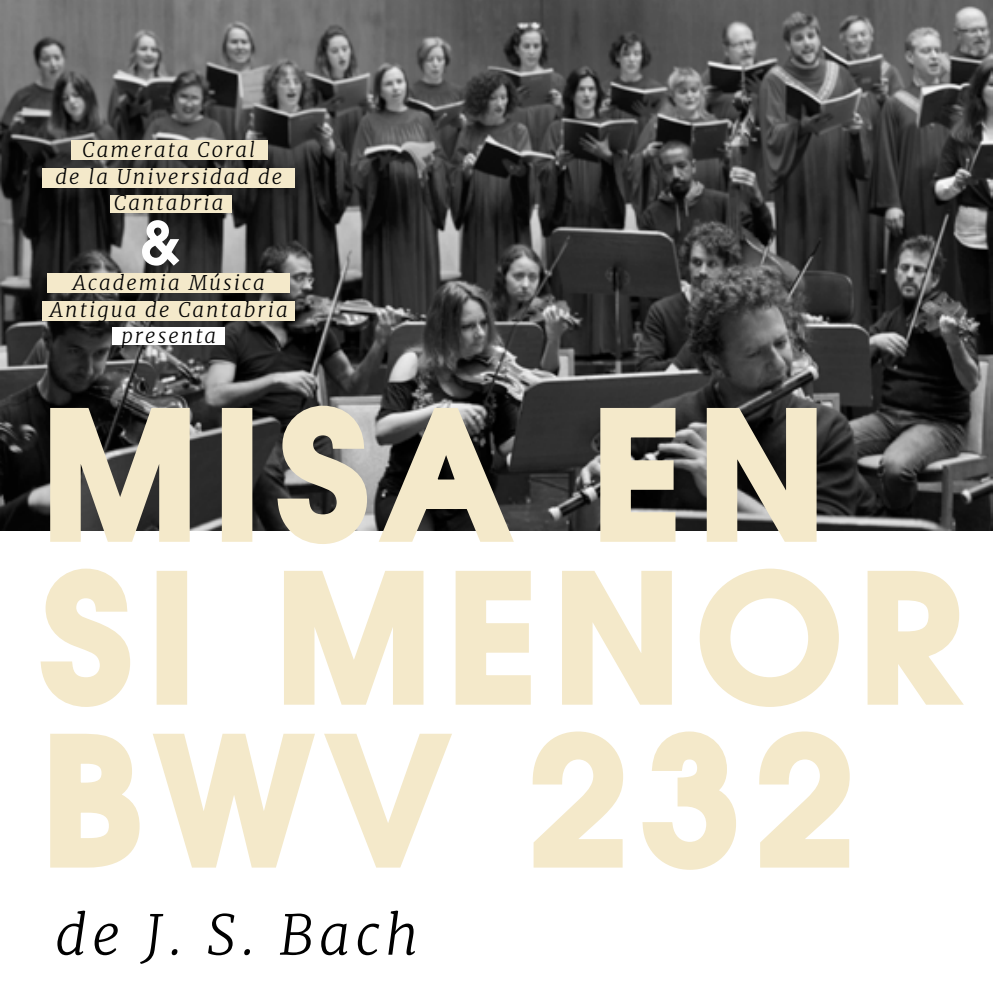
<style>
.page{position:relative;width:993px;height:993px;background:#fff}
.page>*{position:absolute;margin:0;border:0;box-sizing:border-box;transform-origin:0 0}
.t1{font:700 171.5px/162.8px "Te X Gyre Adventor";letter-spacing:.1em;color:#f4e9ca}
.t2{font:italic 300 54.77px "Merriweather";letter-spacing:.1em;color:#000}
.t3{font:italic 300 20.3px/26.2px "Merriweather";letter-spacing:.1em;color:#000;text-align:center}
</style>
<div class="page">
<img style="left:0;top:0;width:992px;height:530px">
<svg style="left:47px;top:401px;width:146px;height:141px;background:#7e7a70"></svg>
<div style="left:222px;top:408px;width:30px;height:133px;border:7px solid #f4e9ca"></div>
<svg style="left:273px;top:402px;width:244px;height:142px;background:#76746d"></svg>
<svg style="left:596px;top:404px;width:82px;height:138px;background:#7c786d"></svg>
<svg style="left:703px;top:404px;width:116px;height:138px;background:#827e73"></svg>
<svg style="left:40px;top:568px;width:90px;height:139px"></svg>
<div style="left:156px;top:570px;width:31px;height:134px;border:7px solid #f4e9ca"></div>
<svg style="left:284px;top:571px;width:140px;height:134px"></svg>
<svg style="left:455px;top:571px;width:76px;height:134px"></svg>
<svg style="left:562px;top:571px;width:110px;height:134px"></svg>
<svg style="left:699px;top:568px;width:140px;height:139px"></svg>
<svg style="left:867px;top:571px;width:97px;height:134px"></svg>
<svg style="left:50px;top:733px;width:402px;height:135px"></svg>
<svg style="left:532px;top:731px;width:91px;height:137px"></svg>
<svg style="left:642px;top:731px;width:94px;height:139px"></svg>
<svg style="left:759px;top:731px;width:91px;height:137px"></svg>
<svg style="left:142px;top:220px;width:37px;height:45px"></svg>
<div style="left:48px;top:272px;width:242px;height:20px;background:#f4e9ca"></div>
<div style="left:42px;top:301px;width:252px;height:19px;background:#f4e9ca"></div>
<div style="left:112px;top:327px;width:112px;height:18px;background:#fff"></div>
<div style="left:71px;top:140px;width:197px;height:19px;background:#f4e9ca"></div>
<div style="left:42px;top:168px;width:252px;height:20px;background:#f4e9ca"></div>
<div style="left:110px;top:195px;width:121px;height:17px;background:#f4e9ca"></div>
<p class="t3" style="left:56px;top:137px;width:228px">Camerata Coral<br>de la Universidad de<br>Cantabria</p>
<p class="t3" style="left:50px;top:269px;width:239px">Academia Música<br>Antigua de Cantabria presenta</p>
<h1 class="t1" style="left:42px;top:377px;width:918px">MISA EN<br>SI MENOR<br>BWV 232</h1>
<h2 class="t2" style="left:55px;top:898px;width:364px">de J. S. Bach</h2>
</div>
